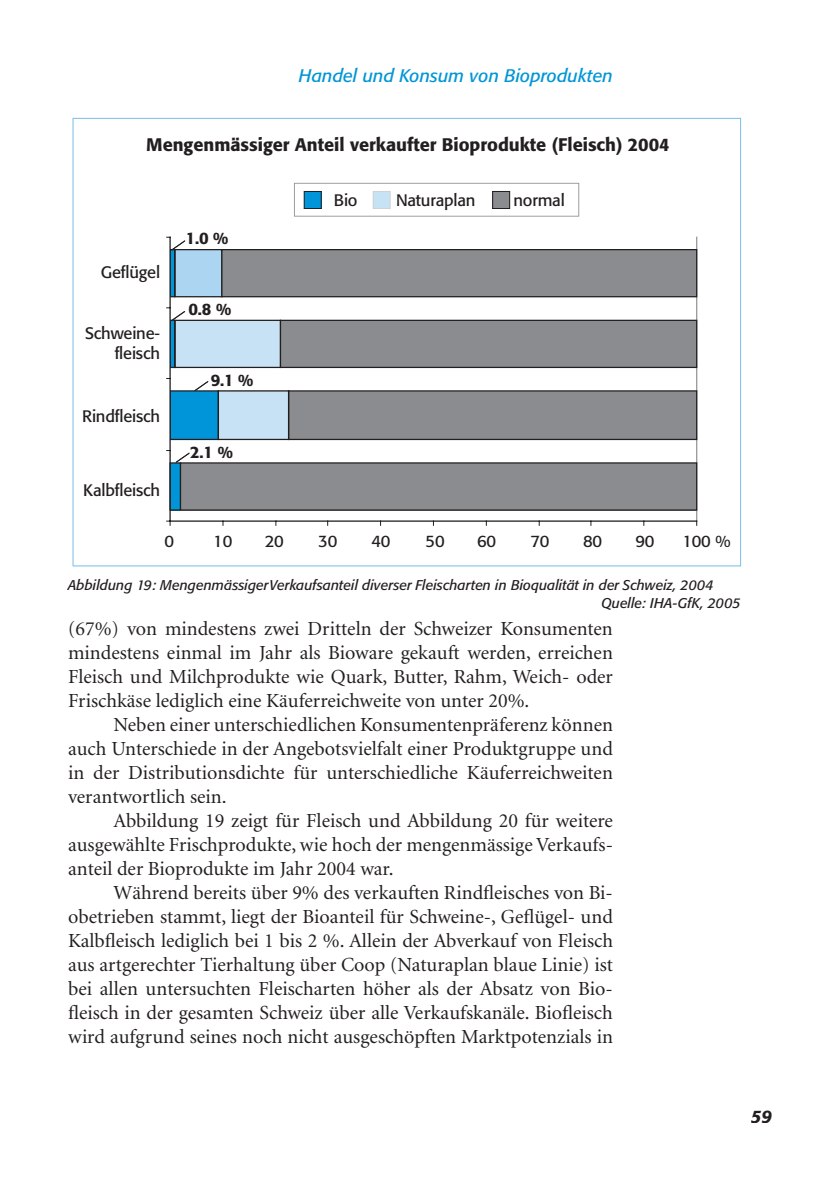
<style>
.page{position:relative;width:840px;height:1191px;background:#fff}
.page>*{position:absolute;margin:0;border:0;box-sizing:border-box;transform-origin:0 0}
.t1{font:20px/24px "Minion";color:#231f20;text-align:justify}
.t2{font:500 18px "Formata BQ";color:#231f20}
.t3{font:italic 18px "Formata BQ";color:#0096d6}
.t4{font:italic 500 18px "Formata BQ";color:#231f20}
.t5{font:16.4px/19.6px "Formata BQ";letter-spacing:-.01em;color:#231f20;text-align:right}
.t6{font:500 16.4px "Formata BQ";color:#231f20}
.t7{font:italic 14px/18px "Formata BQ";color:#231f20}
</style>
<div class="page">
<svg style="left:72px;top:118px;width:668px;height:448px"></svg>
<svg style="left:294px;top:183px;width:285px;height:34px"></svg>
<svg style="left:166px;top:237px;width:531px;height:60px"></svg>
<svg style="left:166px;top:450px;width:531px;height:60px"></svg>
<svg style="left:166px;top:307px;width:531px;height:61px"></svg>
<svg style="left:166px;top:378px;width:531px;height:62px"></svg>
<p class="t3" style="left:299px;top:65px;width:315px">Handel und Konsum von Bioprodukten</p>
<p class="t2" style="left:146px;top:133px;width:525px">Mengenmässiger Anteil verkaufter Bioprodukte (Fleisch) 2004</p>
<p class="t5" style="left:101px;top:263px;width:61px">Geflügel</p>
<p class="t5" style="left:85px;top:323px;width:76px">Schweine&shy;fleisch</p>
<p class="t5" style="left:82px;top:406px;width:79px">Rindfleisch</p>
<p class="t5" style="left:83px;top:480px;width:78px">Kalbfleisch</p>
<p class="t6" style="left:186px;top:228px;width:44px">1.0 %</p>
<p class="t6" style="left:188px;top:299px;width:44px">0.8 %</p>
<p class="t6" style="left:210px;top:370px;width:44px">9.1 %</p>
<p class="t6" style="left:190px;top:442px;width:44px">2.1 %</p>
<p class="t5" style="left:333px;top:190px;width:25px">Bio</p>
<p class="t5" style="left:396px;top:190px;width:81px">Naturaplan</p>
<p class="t5" style="left:513px;top:190px;width:53px">normal</p>
<p class="t5" style="left:164px;top:531px;width:11px">0</p>
<p class="t5" style="left:213px;top:531px;width:21px">10</p>
<p class="t5" style="left:265px;top:531px;width:21px">20</p>
<p class="t5" style="left:318px;top:531px;width:21px">30</p>
<p class="t5" style="left:371px;top:531px;width:21px">40</p>
<p class="t5" style="left:425px;top:531px;width:21px">50</p>
<p class="t5" style="left:477px;top:531px;width:21px">60</p>
<p class="t5" style="left:530px;top:531px;width:21px">70</p>
<p class="t5" style="left:582px;top:531px;width:21px">80</p>
<p class="t5" style="left:635px;top:531px;width:21px">90</p>
<p class="t5" style="left:682px;top:531px;width:50px">100 %</p>
<p class="t7" style="left:601px;top:575px;width:141px;text-indent:-533px">Abbildung 19: MengenmässigerVerkaufsanteil diverser Fleischarten in Bioqualität in der Schweiz, 2004<br>Quelle: IHA-GfK, 2005</p>
<p class="t1" style="left:68px;top:617px;width:546px">(67%) von mindestens zwei Dritteln der Schweizer Konsumenten mindestens einmal im Jahr als Bioware gekauft werden, erreichen Fleisch und Milchprodukte wie Quark, Butter, Rahm, Weich- oder Frischkäse lediglich eine Käuferreichweite von unter 20%.</p>
<p class="t1" style="left:68px;top:713px;width:546px;text-indent:45px">Neben einer unterschiedlichen Konsumentenpräferenz können auch Unterschiede in der Angebotsvielfalt einer Produktgruppe und in der Distributionsdichte für unterschiedliche Käuferreichweiten verantwortlich sein.</p>
<p class="t1" style="left:68px;top:809px;width:546px;text-indent:45px">Abbildung 19 zeigt für Fleisch und Abbildung 20 für weitere ausgewählte Frischprodukte, wie hoch der mengenmässige Verkaufs&shy;anteil der Bioprodukte im Jahr 2004 war.</p>
<p class="t1" style="left:68px;top:881px;width:546px;text-indent:45px">Während bereits über 9% des verkauften Rindfleisches von Bi&shy;obetrieben stammt, liegt der Bioanteil für Schweine-, Geflügel- und Kalbfleisch lediglich bei 1 bis 2 %. Allein der Abverkauf von Fleisch aus artgerechter Tierhaltung über Coop (Naturaplan blaue Linie) ist bei allen untersuchten Fleischarten höher als der Absatz von Bio&shy;fleisch in der gesamten Schweiz über alle Verkaufskanäle. Biofleisch wird aufgrund seines noch nicht ausgeschöpften Marktpotenzials in</p>
<p class="t4" style="left:750px;top:1105px;width:22px">59</p>
</div>
